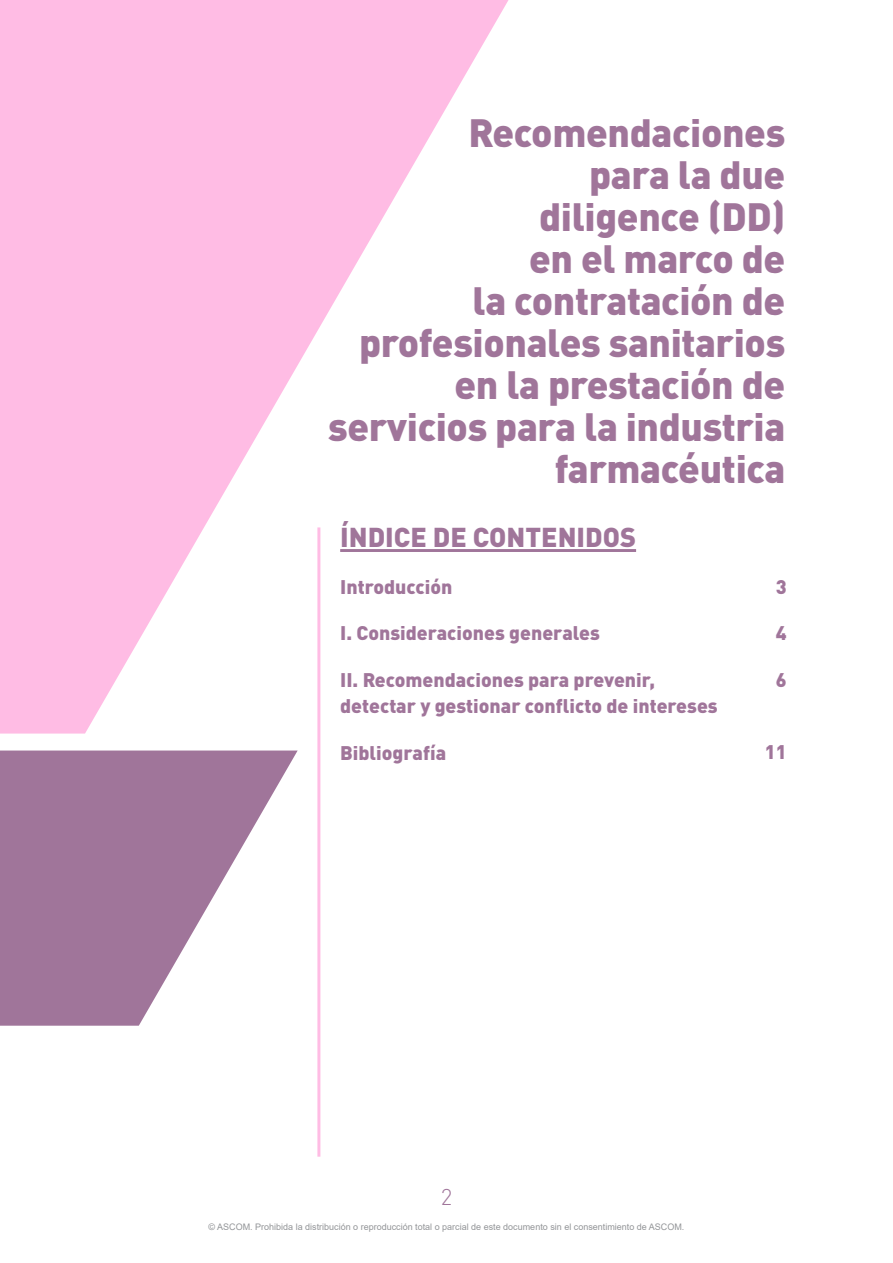
<style>
.page{position:relative;width:893px;height:1263px;background:#fff}
.page>*{position:absolute;margin:0;border:0;box-sizing:border-box;transform-origin:0 0}
.t1{font:900 39px/42px "DIN Pro";letter-spacing:-.01em;color:#a0759a;text-align:right}
.t2{font:900 27px "DIN Pro";color:#a0759a}
.t3{font:300 22.5px "DIN Pro";color:#a0759a}
.t4{font:900 19.5px/25.5px "DIN Pro";color:#a0759a}
.t5{font:9px "Arial";color:#939598}
</style>
<div class="page">
<svg style="left:0;top:0;width:508px;height:733px;fill:#ffbce4"></svg>
<svg style="left:0;top:750px;width:298px;height:276px;fill:#a0759a"></svg>
<hr style="left:317px;top:527px;width:3px;height:630px;background:#ffbce4">
<hr style="left:340px;top:549px;width:296px;height:3px;background:#a0759a">
<p class="t1" style="left:328px;top:107px;width:459px">Recomendaciones<br>para la due<br>diligence (DD)<br>en el marco de<br>la contratación de profesionales sanitarios en la prestación de servicios para la industria farmacéutica</p>
<p class="t2" style="left:340px;top:514px;width:297px">ÍNDICE DE CONTENIDOS</p>
<p class="t4" style="left:340px;top:571px;width:114px">Introducción</p>
<p class="t4" style="left:340px;top:618px;width:261px">I. Consideraciones generales</p>
<p class="t4" style="left:340px;top:665px;width:379px">II. Recomendaciones para prevenir, detectar y gestionar conflicto de intereses</p>
<p class="t4" style="left:340px;top:737px;width:107px">Bibliografía</p>
<p class="t4" style="left:776px;top:571px;width:12px">3</p>
<p class="t4" style="left:776px;top:618px;width:12px">4</p>
<p class="t4" style="left:776px;top:665px;width:12px">6</p>
<p class="t4" style="left:765px;top:737px;width:23px">11</p>
<p class="t3" style="left:441px;top:1180px;width:13px">2</p>
<p class="t5" style="left:209px;top:1220px;width:477px">© ASCOM. Prohibida la distribución o reproducción total o parcial de este documento sin el consentimiento de ASCOM.</p>
</div>
